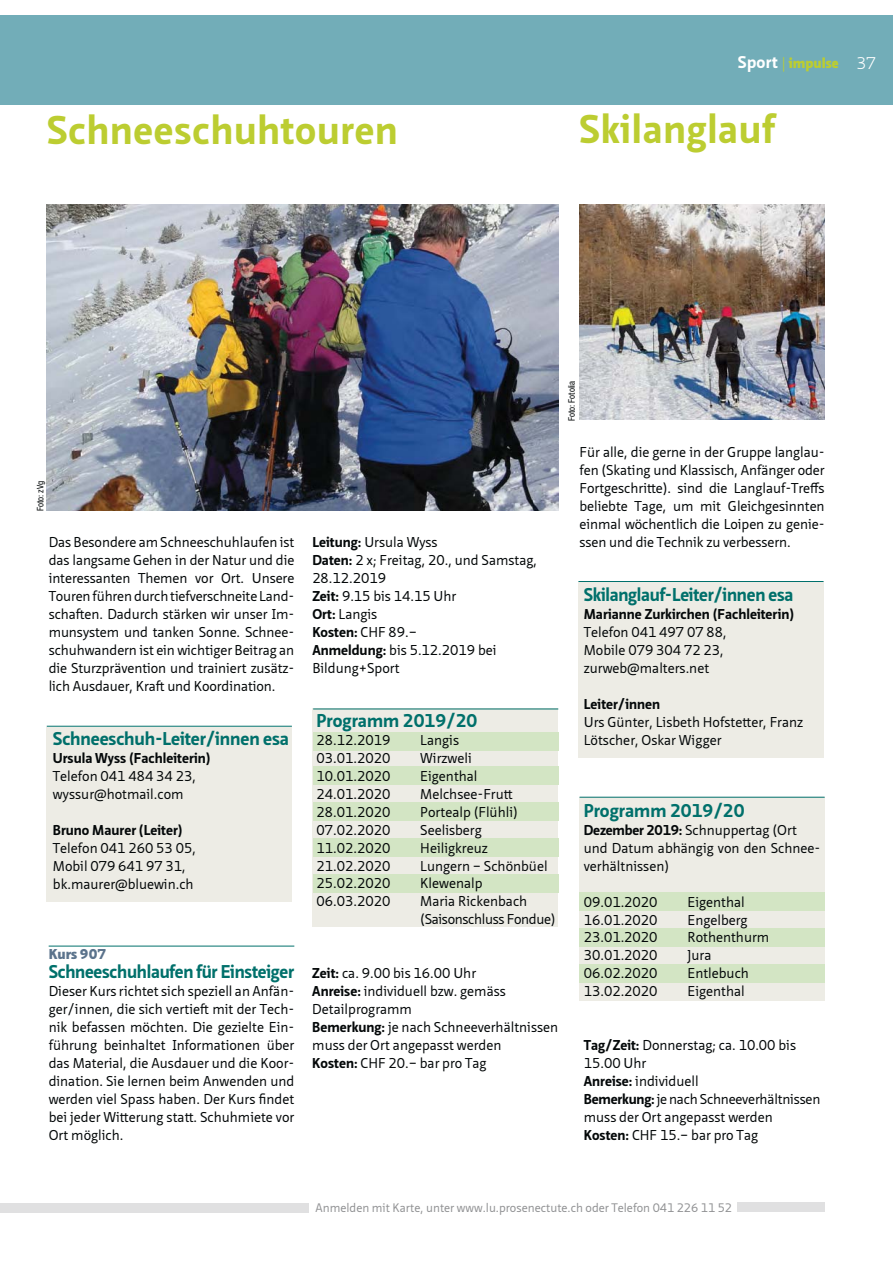
<style>
.page{position:relative;width:893px;height:1263px;background:#fff}
.page>*{position:absolute;margin:0;border:0;box-sizing:border-box;transform-origin:0 0}
.t1{font:700 39px "Neue Sans Pro";letter-spacing:.02em;color:#bccd31}
.t2{font:700 18px "Neue Sans Pro";letter-spacing:-.015em;color:#00706b}
.t3{font:13.8px/18px "Neue Sans Pro";color:#040809}
.t4{font:700 13.8px "Neue Sans Pro";color:#040809}
.t5{font:13.8px/18px "Neue Sans Pro";letter-spacing:-.025em;color:#040809}
.t6{font:900 13.8px "Neue Sans Pro";color:#bccd31}
.t7{font:900 13.8px "Neue Sans Pro";color:#5b738c}
.t8{font:12px "Neue Sans Pro";color:#919294}
.t9{font:condensed 9px "Helvetica Neue LT Std";color:#040809}
.s1{font-weight:700;font-size:16.5px;color:#fff}
.s2{font-weight:300}
.s3{font-weight:300;font-size:16.5px;color:#fff}
.s4{font-weight:700}
</style>
<div class="page">
<div style="left:579px;top:798px;width:246px;height:203px;background:#edece5"></div>
<div style="left:578px;top:582px;width:245px;height:175px;background:#edece5"></div>
<div style="left:313px;top:709px;width:245px;height:218px;background:#edece5"></div>
<div style="left:47px;top:727px;width:245px;height:174px;background:#edece5"></div>
<div style="left:0;top:1203px;width:308px;height:9px;background:#e0e0e1"></div>
<div style="left:737px;top:1203px;width:88px;height:9px;background:#e0e0e1"></div>
<div style="left:0;top:15px;width:893px;height:90px;background:#72adb8"></div>
<hr style="left:49px;top:946px;width:245px;height:1px;background:#00706b">
<img style="left:579px;top:204px;width:246px;height:216px">
<hr style="left:578px;top:581px;width:245px;height:1px;background:#00706b">
<hr style="left:579px;top:797px;width:246px;height:1px;background:#00706b">
<hr style="left:313px;top:709px;width:245px;height:1px;background:#00706b">
<hr style="left:47px;top:726px;width:245px;height:1px;background:#00706b">
<img style="left:47px;top:205px;width:511px;height:306px">
<div style="left:313px;top:732px;width:245px;height:18px;background:#d3e5c4"></div>
<div style="left:313px;top:766px;width:245px;height:18px;background:#d3e5c4"></div>
<div style="left:313px;top:802px;width:245px;height:18px;background:#d3e5c4"></div>
<div style="left:313px;top:838px;width:245px;height:18px;background:#d3e5c4"></div>
<div style="left:313px;top:874px;width:245px;height:18px;background:#d3e5c4"></div>
<div style="left:579px;top:892px;width:246px;height:18px;background:#d3e5c4"></div>
<div style="left:579px;top:928px;width:246px;height:18px;background:#d3e5c4"></div>
<div style="left:579px;top:964px;width:246px;height:18px;background:#d3e5c4"></div>
<h1 class="t1" style="left:47px;top:114px;width:353px">Schneeschuhtouren</h1>
<p class="t6" style="left:737px;top:52px;width:140px"><span class="s1">Sport</span> <span class="s2">|</span> impulse <span class="s3">37</span></p>
<p class="t6" style="left:738px;top:55px;width:140px"><span class="s1">Sport</span> <span class="s2">|</span> impulse <span class="s3">37</span></p>
<h1 class="t1" style="left:579px;top:112px;width:197px">Skilanglauf</h1>
<p class="t9" style="left:35px;top:511px;width:31px;rotate:-90deg">Foto: zVg</p>
<p class="t3" style="left:49px;top:534px;width:247px;text-align:justify">Das Besondere am Schneeschuhlaufen ist das langsame Gehen in der Natur und die interessanten Themen vor Ort. Unsere Touren führen durch tiefverschneite Land&shy;schaften. Dadurch stärken wir unser Im&shy;munsystem und tanken Sonne. Schnee&shy;schuhwandern ist ein wichtiger Beitrag an die Sturzprävention und trainiert zusätz&shy;lich Ausdauer, Kraft und Koordination.</p>
<h2 class="t2" style="left:53px;top:731px;width:237px">Schneeschuh-Leiter/innen esa</h2>
<p class="t4" style="left:53px;top:752px;width:159px">Ursula Wyss (Fachleiterin)</p>
<p class="t3" style="left:53px;top:768px;width:145px">Telefon 041 484 34 23, wyssur@hotmail.com</p>
<p class="t4" style="left:53px;top:824px;width:131px">Bruno Maurer (Leiter)</p>
<p class="t3" style="left:53px;top:840px;width:145px">Telefon 041 260 53 05,<br>Mobil 079 641 97 31, bk.maurer@bluewin.ch</p>
<p class="t7" style="left:49px;top:946px;width:59px">Kurs 907</p>
<h2 class="t2" style="left:49px;top:965px;width:247px">Schneeschuhlaufen für Einsteiger</h2>
<p class="t3" style="left:49px;top:984px;width:247px;text-align:justify">Dieser Kurs richtet sich speziell an Anfän&shy;ger/innen, die sich vertieft mit der Tech&shy;nik befassen möchten. Die gezielte Ein&shy;führung beinhaltet Informationen über das Material, die Ausdauer und die Koor&shy;dination. Sie lernen beim Anwenden und werden viel Spass haben. Der Kurs findet bei jeder Witterung statt. Schuhmiete vor Ort möglich.</p>
<p class="t3" style="left:312px;top:534px;width:226px"><span class="s4">Leitung:</span> Ursula Wyss<br><span class="s4">Daten:</span> 2 x; Freitag, 20., und Samstag,<br>28.12.2019<br><span class="s4">Zeit:</span> 9.15 bis 14.15 Uhr<br><span class="s4">Ort:</span> Langis<br><span class="s4">Kosten:</span> CHF 89.–<br><span class="s4">Anmeldung:</span> bis 5.12.2019 bei<br>Bildung+Sport</p>
<h2 class="t2" style="left:317px;top:713px;width:162px">Programm 2019/20</h2>
<p class="t3" style="left:317px;top:732px;width:75px">28.12.2019</p>
<p class="t3" style="left:420px;top:732px;width:40px">Langis</p>
<p class="t3" style="left:317px;top:750px;width:75px">03.01.2020</p>
<p class="t3" style="left:420px;top:750px;width:53px">Wirzweli</p>
<p class="t3" style="left:317px;top:768px;width:75px">10.01.2020</p>
<p class="t3" style="left:420px;top:768px;width:59px">Eigenthal</p>
<p class="t3" style="left:317px;top:786px;width:75px">24.01.2020</p>
<p class="t3" style="left:420px;top:786px;width:94px">Melchsee-Frutt</p>
<p class="t3" style="left:317px;top:804px;width:75px">28.01.2020</p>
<p class="t3" style="left:420px;top:804px;width:99px">Portealp (Flühli)</p>
<p class="t3" style="left:317px;top:822px;width:75px">07.02.2020</p>
<p class="t3" style="left:420px;top:822px;width:63px">Seelisberg</p>
<p class="t3" style="left:317px;top:840px;width:75px">11.02.2020</p>
<p class="t3" style="left:420px;top:840px;width:69px">Heiligkreuz</p>
<p class="t3" style="left:317px;top:858px;width:75px">21.02.2020</p>
<p class="t3" style="left:420px;top:858px;width:129px">Lungern – Schönbüel</p>
<p class="t3" style="left:317px;top:876px;width:75px">25.02.2020</p>
<p class="t3" style="left:420px;top:876px;width:64px">Klewenalp</p>
<p class="t3" style="left:317px;top:894px;width:75px">06.03.2020</p>
<p class="t5" style="left:420px;top:894px;width:137px">Maria Rickenbach (Saisonschluss Fondue)</p>
<p class="t3" style="left:312px;top:966px;width:247px"><span class="s4">Zeit:</span> ca. 9.00 bis 16.00 Uhr<br><span class="s4">Anreise:</span> individuell bzw. gemäss<br>Detailprogramm<br><span class="s4">Bemerkung:</span> je nach Schneeverhältnissen muss der Ort angepasst werden<br><span class="s4">Kosten:</span> CHF 20.– bar pro Tag</p>
<p class="t9" style="left:566px;top:421px;width:41px;rotate:-90deg">Foto: Fotolia</p>
<p class="t3" style="left:579px;top:444px;width:247px;text-align:justify">Für alle, die gerne in der Gruppe langlau&shy;fen (Skating und Klassisch, Anfänger oder Fortgeschritte). sind die Langlauf-Treffs beliebte Tage, um mit Gleichgesinnten einmal wöchentlich die Loipen zu genie&shy;ssen und die Technik zu verbessern.</p>
<h2 class="t2" style="left:584px;top:587px;width:211px">Skilanglauf-Leiter/innen esa</h2>
<p class="t4" style="left:584px;top:608px;width:212px">Marianne Zurkirchen (Fachleiterin)</p>
<p class="t3" style="left:584px;top:624px;width:145px">Telefon 041 497 07 88,<br>Mobile 079 304 72 23, zurweb@malters.net</p>
<p class="t4" style="left:584px;top:698px;width:78px">Leiter/innen</p>
<p class="t3" style="left:584px;top:714px;width:221px">Urs Günter, Lisbeth Hofstetter, Franz<br>Lötscher, Oskar Wigger</p>
<h2 class="t2" style="left:584px;top:803px;width:162px">Programm 2019/20</h2>
<p class="t3" style="left:584px;top:822px;width:238px"><span class="s4">Dezember 2019:</span> Schnuppertag (Ort und Datum abhängig von den Schnee&shy;verhältnissen)</p>
<p class="t3" style="left:584px;top:894px;width:75px">09.01.2020</p>
<p class="t3" style="left:687px;top:894px;width:59px">Eigenthal</p>
<p class="t3" style="left:584px;top:912px;width:75px">16.01.2020</p>
<p class="t3" style="left:687px;top:912px;width:62px">Engelberg</p>
<p class="t3" style="left:584px;top:930px;width:75px">23.01.2020</p>
<p class="t3" style="left:687px;top:930px;width:83px">Rothenthurm</p>
<p class="t3" style="left:584px;top:948px;width:75px">30.01.2020</p>
<p class="t3" style="left:687px;top:948px;width:25px">Jura</p>
<p class="t3" style="left:584px;top:966px;width:75px">06.02.2020</p>
<p class="t3" style="left:687px;top:966px;width:63px">Entlebuch</p>
<p class="t3" style="left:584px;top:984px;width:75px">13.02.2020</p>
<p class="t3" style="left:687px;top:984px;width:59px">Eigenthal</p>
<p class="t3" style="left:584px;top:1038px;width:238px"><span class="s4">Tag/Zeit:</span> Donnerstag; ca. 10.00 bis<br>15.00 Uhr<br><span class="s4">Anreise:</span> individuell<br><span class="s4">Bemerkung:</span> je nach Schneeverhältnissen muss der Ort angepasst werden<br><span class="s4">Kosten:</span> CHF 15.– bar pro Tag</p>
<p class="t8" style="left:315px;top:1203px;width:418px">Anmelden mit Karte, unter www.lu.prosenectute.ch oder Telefon 041 226 11 52</p>
</div>
